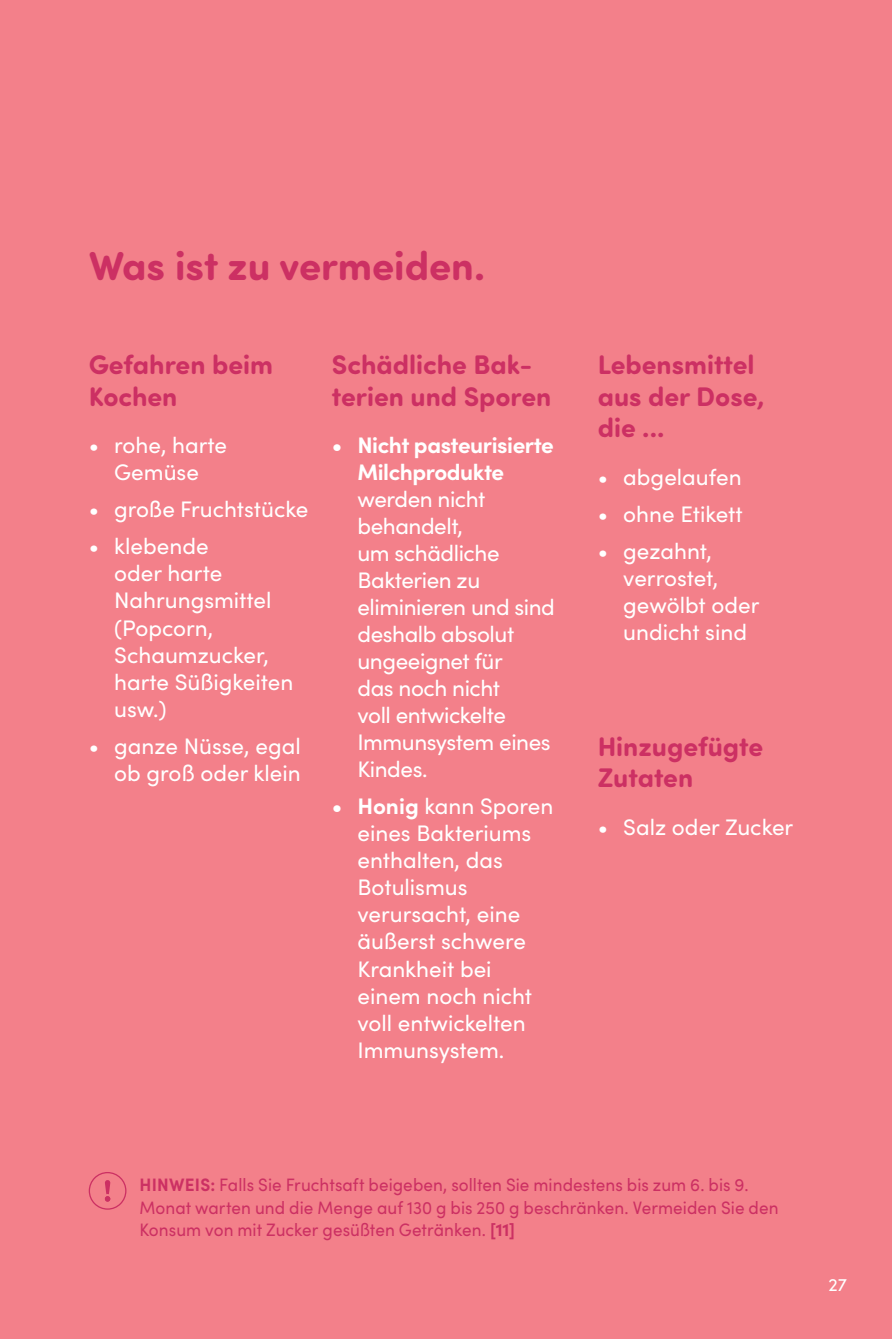
<style>
.page{position:relative;width:892px;height:1339px;background:#fff}
.page>*{position:absolute;margin:0;border:0;box-sizing:border-box;transform-origin:0 0}
.t1{font:700 40.5px "Sofia Pro Soft";color:#cc3063}
.t2{font:700 27px/31.5px "Sofia Pro Soft";color:#cc3063}
.t3{font:22.5px/27px "Sofia Pro";color:#fff}
.t4{font:22.5px/27px "Sofia Pro";letter-spacing:-.02em;color:#fff}
.t5{font:700 22.5px/27px "Sofia Pro";letter-spacing:-.02em;color:#fff}
.t6{font:18px/22.5px "Sofia Pro";letter-spacing:.005em;color:#cc3063;scale:.95 1}
.t7{font:18px "Sofia Pro";color:#fff}
.s1{font-weight:700}
</style>
<div class="page">
<div style="left:1px;top:0;width:891px;height:1339px;background:#f3808a"></div>
<svg style="left:89px;top:1172px;width:37px;height:37px"></svg>
<h1 class="t1" style="left:89px;top:236px;width:398px">Was ist zu vermeiden.</h1>
<p class="t2" style="left:89px;top:347px;width:186px">Gefahren beim<br>Kochen</p>
<p class="t3" style="left:89px;top:430px;width:140px;text-align:center">• rohe, harte<br>Gemüse</p>
<p class="t3" style="left:89px;top:495px;width:221px">• große Fruchtstücke</p>
<p class="t3" style="left:114px;top:532px;width:181px;text-indent:-26px">• klebende<br>oder harte<br>Nahrungsmittel (Popcorn,<br>Schaumzucker, harte Süßigkeiten usw.)</p>
<p class="t3" style="left:89px;top:731px;width:214px;text-align:right">• ganze Nüsse, egal ob groß oder klein</p>
<p class="t2" style="left:332px;top:347px;width:221px">Schädliche Bak&shy;terien und Sporen</p>
<p class="t5" style="left:357px;top:430px;width:198px;text-indent:-26px">• Nicht pasteurisierte<br>Milchprodukte</p>
<p class="t4" style="left:357px;top:484px;width:199px">werden nicht behandelt,<br>um schädliche<br>Bakterien zu eliminieren und sind deshalb absolut ungeeignet für<br>das noch nicht<br>voll entwickelte<br>Immunsystem eines<br>Kindes.</p>
<p class="t3" style="left:357px;top:792px;width:197px;text-indent:-26px"><span class="s1">• Honig</span> kann Sporen eines Bakteriums enthalten, das<br>Botulismus verursacht, eine äußerst schwere<br>Krankheit bei einem noch nicht voll entwickelten<br>Immunsystem.</p>
<p class="t2" style="left:598px;top:347px;width:168px">Lebensmittel aus der Dose, die ...</p>
<p class="t3" style="left:598px;top:462px;width:145px">• abgelaufen</p>
<p class="t3" style="left:598px;top:499px;width:146px">• ohne Etikett</p>
<p class="t3" style="left:623px;top:536px;width:138px;text-indent:-26px">• gezahnt, verrostet, gewölbt oder undicht sind</p>
<p class="t2" style="left:598px;top:729px;width:167px">Hinzugefügte<br>Zutaten</p>
<p class="t3" style="left:598px;top:812px;width:197px">• Salz oder Zucker</p>
<p class="t6" style="left:139px;top:1172px;width:674px"><span class="s1">HINWEIS:</span> Falls Sie Fruchtsaft beigeben, sollten Sie mindestens bis zum 6. bis 9.<br>Monat warten und die Menge auf 130 g bis 250 g beschränken. Vermeiden Sie den<br>Konsum von mit Zucker gesüßten Getränken. <span class="s1">[11]</span></p>
<p class="t7" style="left:828px;top:1271px;width:20px">27</p>
</div>
